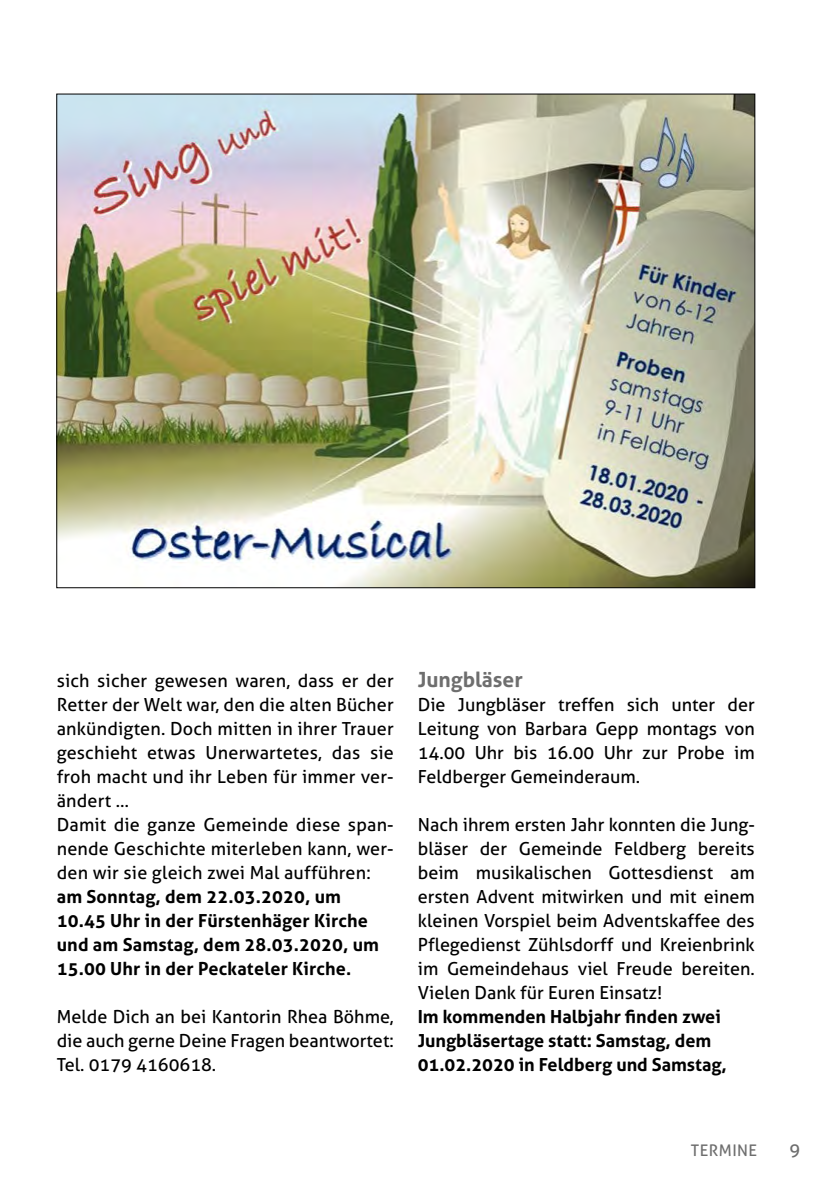
<style>
.page{position:relative;width:840px;height:1191px;background:#fff}
.page>*{position:absolute;margin:0;border:0;box-sizing:border-box;transform-origin:0 0}
.t1{font:700 21px "Aller";color:#6e6e6e}
.t2{font:18px/24px "Aller";letter-spacing:.01em;color:#000;text-align:justify}
.t3{font:700 18px/24px "Aller";color:#000}
.t4{font:18px "Aller";color:#6e6e6e}
.t5{font:16px "Aller";letter-spacing:.03em;color:#6e6e6e}
</style>
<div class="page">
<img style="left:58px;top:96px;width:694px;height:490px">
<p class="t2" style="left:57px;top:668px;width:338px;text-align:left">sich sicher gewesen waren, dass er der Retter der Welt war, den die alten Bücher ankündigten. Doch mitten in ihrer Trauer geschieht etwas Unerwartetes, das sie froh macht und ihr Leben für immer ver&shy;ändert …<br>Damit die ganze Gemeinde diese span&shy;nende Geschichte miterleben kann, wer&shy;den wir sie gleich zwei Mal aufführen:</p>
<p class="t3" style="left:57px;top:884px;width:324px">am Sonntag, dem 22.03.2020, um 10.45 Uhr in der Fürstenhäger Kirche und am Samstag, dem 28.03.2020, um 15.00 Uhr in der Peckateler Kirche.</p>
<p class="t2" style="left:57px;top:1004px;width:338px">Melde Dich an bei Kantorin Rhea Böhme, die auch gerne Deine Fragen beantwortet:<br>Tel. 0179 4160618.</p>
<p class="t1" style="left:417px;top:666px;width:106px">Jungbläser</p>
<p class="t2" style="left:417px;top:692px;width:338px">Die Jungbläser treffen sich unter der Leitung von Barbara Gepp montags von 14.00 Uhr bis 16.00 Uhr zur Probe im Feldberger Gemeinderaum.</p>
<p class="t2" style="left:417px;top:812px;width:338px">Nach ihrem ersten Jahr konnten die Jung&shy;bläser der Gemeinde Feldberg bereits beim musikalischen Gottesdienst am ersten Advent mitwirken und mit einem kleinen Vorspiel beim Adventskaffee des Pflegedienst Zühlsdorff und Kreienbrink im Gemeindehaus viel Freude bereiten.<br>Vielen Dank für Euren Einsatz!</p>
<p class="t3" style="left:417px;top:1004px;width:310px">Im kommenden Halbjahr finden zwei<br>Jungbläsertage statt: Samstag, dem<br>01.02.2020 in Feldberg und Samstag,</p>
<p class="t5" style="left:690px;top:1140px;width:68px">TERMINE</p>
<p class="t4" style="left:789px;top:1138px;width:12px">9</p>
</div>
